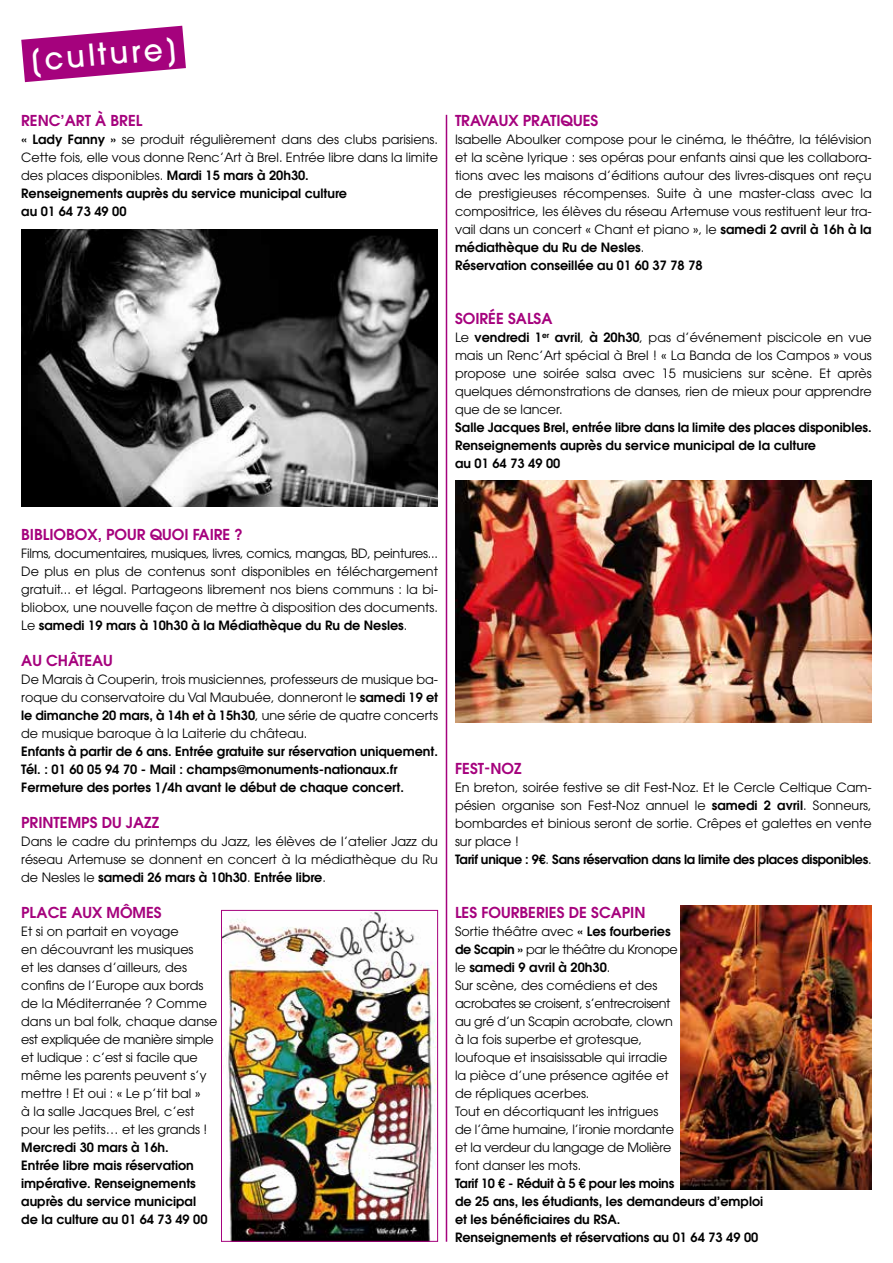
<style>
.page{position:relative;width:893px;height:1263px;background:#fff}
.page>*{position:absolute;margin:0;border:0;box-sizing:border-box;transform-origin:0 0}
.t1{font:500 30px "ITC Avant Garde Std";color:#fff}
.t2{font:600 15px "ITC Avant Garde Std";color:#a5027d}
.t3{font:12.75px/18px "ITC Avant Garde Std";color:#000}
.t4{font:600 12.75px/18px "ITC Avant Garde Std";color:#000}
.s1{font-weight:600}
</style>
<div class="page">
<svg style="left:21px;top:26px;width:165px;height:56px"></svg>
<hr style="left:446px;top:115px;width:1px;height:1127px;background:#a5027d">
<img style="left:21px;top:230px;width:417px;height:276px">
<img style="left:455px;top:480px;width:417px;height:243px">
<img style="left:223px;top:912px;width:213px;height:328px">
<div style="left:221px;top:910px;width:217px;height:332px;border:1px solid #a5027d"></div>
<img style="left:680px;top:906px;width:192px;height:283px">
<h1 class="t1" style="left:28px;top:41px;width:150px;rotate:-5deg">[culture]</h1>
<p class="t2" style="left:21px;top:111px;width:123px">RENC’ART À BREL</p>
<p class="t3" style="left:21px;top:130px;width:418px"><span class="s1">« Lady Fanny »</span> se produit régulièrement dans des clubs parisiens.<br>Cette fois, elle vous donne Renc’Art à Brel. Entrée libre dans la limite des places disponibles. <span class="s1">Mardi 15 mars à 20h30.<br>Renseignements auprès du service municipal culture<br>au 01 64 73 49 00</span></p>
<p class="t2" style="left:455px;top:111px;width:145px">TRAVAUX PRATIQUES</p>
<p class="t3" style="left:455px;top:130px;width:418px">Isabelle Aboulker compose pour le cinéma, le théâtre, la télévision et la scène lyrique : ses opéras pour enfants ainsi que les collabora&shy;tions avec les maisons d’éditions autour des livres-disques ont reçu de prestigieuses récompenses. Suite à une master-class avec la compositrice, les élèves du réseau Artemuse vous restituent leur tra&shy;vail dans un concert « Chant et piano », le <span class="s1">samedi 2 avril à 16h à la médiathèque du Ru de Nesles</span>.<br><span class="s1">Réservation conseillée au 01 60 37 78 78</span></p>
<p class="t2" style="left:455px;top:309px;width:99px">SOIRÉE SALSA</p>
<p class="t3" style="left:455px;top:328px;width:418px;text-align:justify">Le <span class="s1">vendredi 1</span><sup>er</sup> <span class="s1">avril</span>, <span class="s1">à 20h30</span>, pas d’événement piscicole en vue mais un Renc’Art spécial à Brel ! « La Banda de los Campos » vous propose une soirée salsa avec 15 musiciens sur scène. Et après quelques démonstrations de danses, rien de mieux pour apprendre que de se lancer.</p>
<p class="t4" style="left:455px;top:418px;width:418px">Salle Jacques Brel, entrée libre dans la limite des places disponibles.<br>Renseignements auprès du service municipal de la culture<br>au 01 64 73 49 00</p>
<p class="t2" style="left:21px;top:525px;width:223px">BIBLIOBOX, POUR QUOI FAIRE ?</p>
<p class="t3" style="left:21px;top:544px;width:418px;text-align:justify">Films, documentaires, musiques, livres, comics, mangas, BD, peintures...<br>De plus en plus de contenus sont disponibles en téléchargement gratuit... et légal. Partageons librement nos biens communs : la bi&shy;bliobox, une nouvelle façon de mettre à disposition des documents.<br>Le <span class="s1">samedi 19 mars à 10h30 à la Médiathèque du Ru de Nesles</span>.</p>
<p class="t2" style="left:21px;top:651px;width:93px">AU CHÂTEAU</p>
<p class="t3" style="left:21px;top:670px;width:418px;text-align:justify">De Marais à Couperin, trois musiciennes, professeurs de musique ba&shy;roque du conservatoire du Val Maubuée, donneront le <span class="s1">samedi 19 et le dimanche 20 mars, à 14h et à 15h30</span>, une série de quatre concerts de musique baroque à la Laiterie du château.</p>
<p class="t4" style="left:21px;top:742px;width:418px">Enfants à partir de 6 ans. Entrée gratuite sur réservation uniquement.<br>Tél. : 01 60 05 94 70 - Mail : champs@monuments-nationaux.fr<br>Fermeture des portes 1/4h avant le début de chaque concert.</p>
<p class="t2" style="left:21px;top:813px;width:140px">PRINTEMPS DU JAZZ</p>
<p class="t3" style="left:21px;top:832px;width:418px;text-align:justify">Dans le cadre du printemps du Jazz, les élèves de l’atelier Jazz du réseau Artemuse se donnent en concert à la médiathèque du Ru de Nesles le <span class="s1">samedi 26 mars à 10h30</span>. <span class="s1">Entrée libre</span>.</p>
<p class="t2" style="left:21px;top:903px;width:142px">PLACE AUX MÔMES</p>
<p class="t3" style="left:21px;top:922px;width:198px">Et si on partait en voyage<br>en découvrant les musiques<br>et les danses d’ailleurs, des confins de l’Europe aux bords de la Méditerranée ? Comme dans un bal folk, chaque danse est expliquée de manière simple et ludique : c’est si facile que même les parents peuvent s’y mettre ! Et oui : « Le p’tit bal »<br>à la salle Jacques Brel, c’est pour les petits… et les grands !</p>
<p class="t4" style="left:21px;top:1138px;width:188px">Mercredi 30 mars à 16h.<br>Entrée libre mais réservation impérative. Renseignements auprès du service municipal de la culture au 01 64 73 49 00</p>
<p class="t2" style="left:455px;top:759px;width:68px">FEST-NOZ</p>
<p class="t3" style="left:455px;top:778px;width:418px">En breton, soirée festive se dit Fest-Noz. Et le Cercle Celtique Cam&shy;pésien organise son Fest-Noz annuel le <span class="s1">samedi 2 avril</span>. Sonneurs, bombardes et binious seront de sortie. Crêpes et galettes en vente sur place !<br><span class="s1">Tarif unique : 9€</span>. <span class="s1">Sans réservation dans la limite des places disponibles</span>.</p>
<p class="t2" style="left:455px;top:903px;width:192px">LES FOURBERIES DE SCAPIN</p>
<p class="t3" style="left:455px;top:922px;width:224px">Sortie théâtre avec <span class="s1">« Les fourberies de Scapin »</span> par le théâtre du Kronope le <span class="s1">samedi 9 avril à 20h30</span>.<br>Sur scène, des comédiens et des acrobates se croisent, s’entrecroisent au gré d’un Scapin acrobate, clown à la fois superbe et grotesque, loufoque et insaisissable qui irradie la pièce d’une présence agitée et de répliques acerbes.<br>Tout en décortiquant les intrigues de l’âme humaine, l’ironie mordante et la verdeur du langage de Molière font danser les mots.</p>
<p class="t4" style="left:455px;top:1174px;width:310px">Tarif 10 € - Réduit à 5 € pour les moins<br>de 25 ans, les étudiants, les demandeurs d’emploi et les bénéficiaires du RSA.<br>Renseignements et réservations au 01 64 73 49 00</p>
</div>
